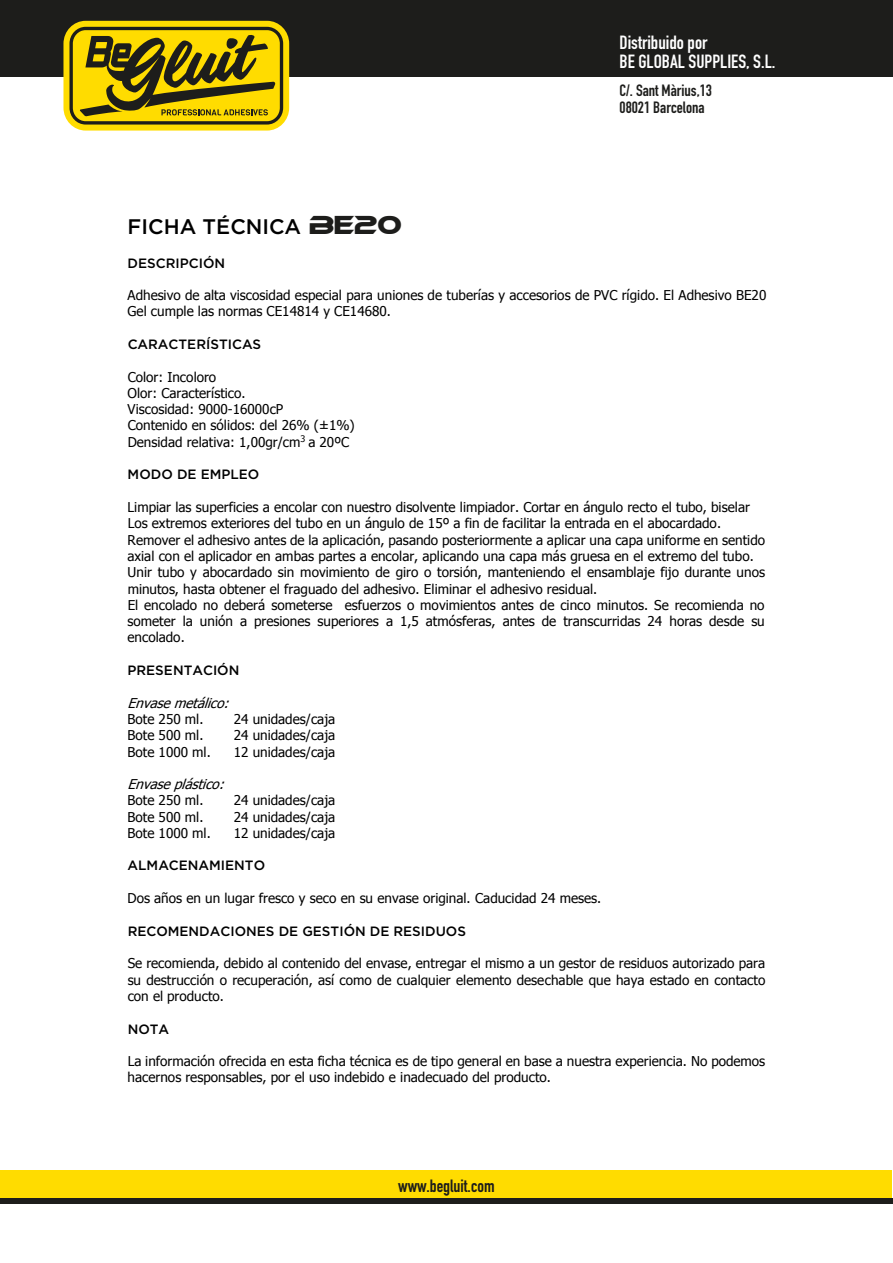
<style>
.page{position:relative;width:893px;height:1263px;background:#fff}
.page>*{position:absolute;margin:0;border:0;box-sizing:border-box;transform-origin:0 0}
.t1{font:24.6px "Ethnocentric";color:#1d1d1b}
.t2{font:500 21px "Gotham";color:#000}
.t3{font:700 18.9px/18.9px "DIN Condensed";color:#fff}
.t4{font:700 17.55px "DIN Condensed";color:#1d1d1b}
.t5{font:700 16.2px/17.2px "DIN Condensed";color:#1d1d1b}
.t6{font:13.5px/16.4px "Tahoma";color:#000}
.t7{font:500 13.5px "Gotham";color:#000}
.t8{font:italic 13.5px "Tahoma";color:#000}
</style>
<div class="page">
<div style="left:0;top:0;width:893px;height:77px;background:#1d1d1b"></div>
<div style="left:63px;top:21px;width:226px;height:110px;background:#ffdc00;border-radius:23px"></div>
<svg style="left:69px;top:27px;width:214px;height:98px"></svg>
<div style="left:0;top:1171px;width:892px;height:33px;background:#ffdc00"></div>
<div style="left:0;top:1198px;width:893px;height:6px;background:#1d1d1b"></div>
<h3 class="t3" style="left:620px;top:33px;width:157px">Distribuido por<br>BE GLOBAL SUPPLIES, S.L.</h3>
<p class="t5" style="left:620px;top:82px;width:94px">C/. Sant Màrius,13<br>08021 Barcelona</p>
<h2 class="t2" style="left:128px;top:213px;width:175px">FICHA TÉCNICA</h2>
<p class="t7" style="left:128px;top:254px;width:99px">DESCRIPCIÓN</p>
<p class="t6" style="left:128px;top:286px;width:640px">Adhesivo de alta viscosidad especial para uniones de tuberías y accesorios de PVC rígido. El Adhesivo BE20<br>Gel cumple las normas CE14814 y CE14680.</p>
<p class="t7" style="left:128px;top:335px;width:135px">CARACTERÍSTICAS</p>
<p class="t6" style="left:128px;top:368px;width:229px">Color: Incoloro<br>Olor: Característico.<br>Viscosidad: 9000-16000cP<br>Contenido en sólidos: del 26% (±1%)<br>Densidad relativa: 1,00gr/cm<sup>3</sup> a 20ºC</p>
<p class="t7" style="left:128px;top:466px;width:133px">MODO DE EMPLEO</p>
<p class="t6" style="left:128px;top:498px;width:639px">Limpiar las superficies a encolar con nuestro disolvente limpiador. Cortar en ángulo recto el tubo, biselar Los extremos exteriores del tubo en un ángulo de 15º a fin de facilitar la entrada en el abocardado.<br>Remover el adhesivo antes de la aplicación, pasando posteriormente a aplicar una capa uniforme en sentido axial con el aplicador en ambas partes a encolar, aplicando una capa más gruesa en el extremo del tubo.<br>Unir tubo y abocardado sin movimiento de giro o torsión, manteniendo el ensamblaje fijo durante unos minutos, hasta obtener el fraguado del adhesivo. Eliminar el adhesivo residual.<br>El encolado no deberá someterse esfuerzos o movimientos antes de cinco minutos. Se recomienda no someter la unión a presiones superiores a 1,5 atmósferas, antes de transcurridas 24 horas desde su encolado.</p>
<p class="t7" style="left:128px;top:661px;width:113px">PRESENTACIÓN</p>
<p class="t8" style="left:128px;top:694px;width:108px">Envase metálico:</p>
<p class="t6" style="left:128px;top:710px;width:77px">Bote 250 ml.</p>
<p class="t6" style="left:234px;top:710px;width:103px">24 unidades/caja</p>
<p class="t6" style="left:128px;top:726px;width:77px">Bote 500 ml.</p>
<p class="t6" style="left:234px;top:726px;width:103px">24 unidades/caja</p>
<p class="t6" style="left:128px;top:743px;width:85px">Bote 1000 ml.</p>
<p class="t6" style="left:234px;top:743px;width:103px">12 unidades/caja</p>
<p class="t8" style="left:128px;top:775px;width:103px">Envase plástico:</p>
<p class="t6" style="left:128px;top:792px;width:77px">Bote 250 ml.</p>
<p class="t6" style="left:234px;top:792px;width:103px">24 unidades/caja</p>
<p class="t6" style="left:128px;top:808px;width:77px">Bote 500 ml.</p>
<p class="t6" style="left:234px;top:808px;width:103px">24 unidades/caja</p>
<p class="t6" style="left:128px;top:824px;width:85px">Bote 1000 ml.</p>
<p class="t6" style="left:234px;top:824px;width:103px">12 unidades/caja</p>
<p class="t7" style="left:128px;top:857px;width:139px">ALMACENAMIENTO</p>
<p class="t6" style="left:128px;top:889px;width:475px">Dos años en un lugar fresco y seco en su envase original. Caducidad 24 meses.</p>
<p class="t7" style="left:128px;top:922px;width:340px">RECOMENDACIONES DE GESTIÓN DE RESIDUOS</p>
<p class="t6" style="left:128px;top:955px;width:639px;text-align:justify">Se recomienda, debido al contenido del envase, entregar el mismo a un gestor de residuos autorizado para su destrucción o recuperación, así como de cualquier elemento desechable que haya estado en contacto con el producto.</p>
<p class="t7" style="left:128px;top:1020px;width:43px">NOTA</p>
<p class="t6" style="left:128px;top:1052px;width:639px">La información ofrecida en esta ficha técnica es de tipo general en base a nuestra experiencia. No podemos hacernos responsables, por el uso indebido e inadecuado del producto.</p>
<h1 class="t1" style="left:309px;top:213px;width:95px">BE20</h1>
<p class="t4" style="left:398px;top:1174px;width:98px">www.begluit.com</p>
</div>
